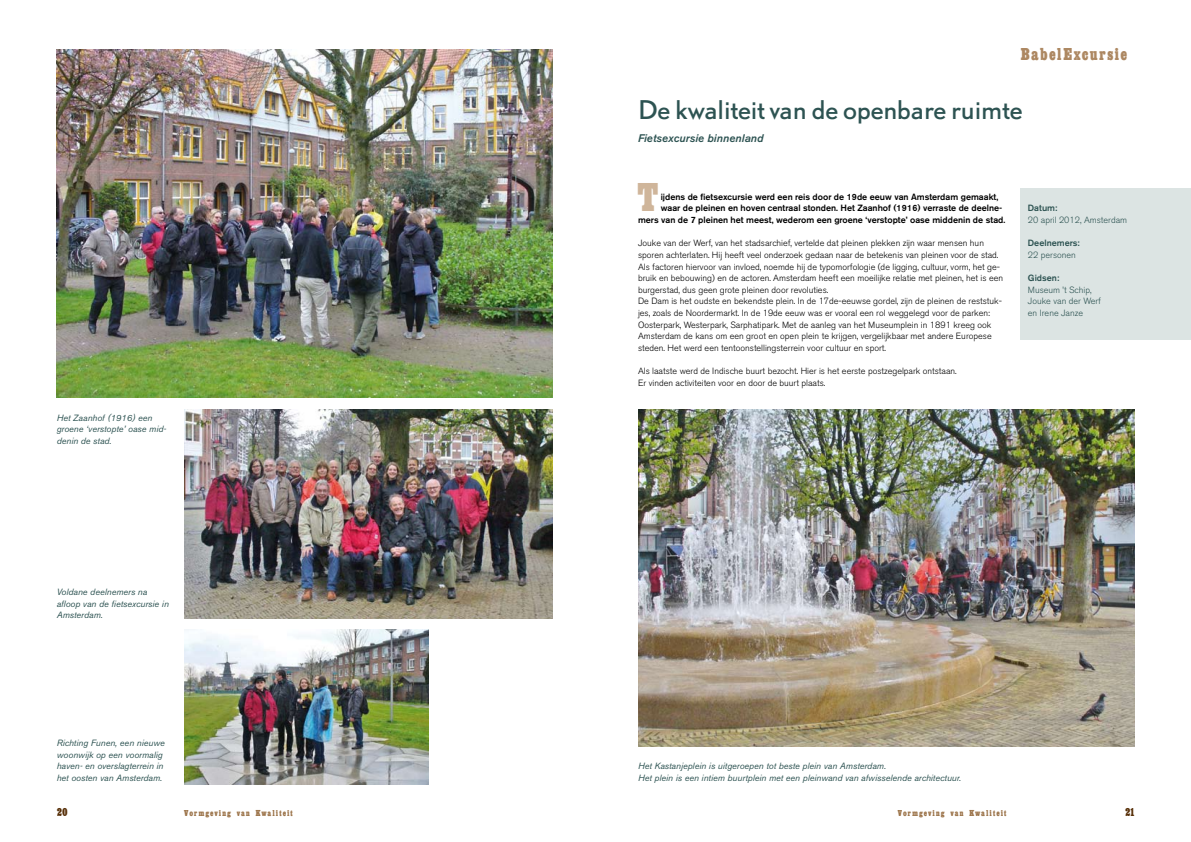
<style>
.page{position:relative;width:1191px;height:842px;background:#fff}
.page>*{position:absolute;margin:0;border:0;box-sizing:border-box;transform-origin:0 0}
.t1{font:700 42px "Egyptienne MN Condensed";color:#cfb59a}
.t2{font:24px "DTL Nobel T";color:#2d5352}
.t3{font:700 18px "Egyptienne MN Condensed";letter-spacing:.05em;color:#ad8862}
.t4{font:700 12px "Egyptienne MN Condensed";color:#572f08}
.t5{font:italic 500 11px "Akzidenz Grotesk BE";letter-spacing:.01em;color:#2d5352}
.t6{font:300 9px/11.6px "Akzidenz Grotesk BE";color:#000}
.t7{font:italic 9px/11.6px "Akzidenz Grotesk BE";color:#2d5352}
.t8{font:500 9px "Akzidenz Grotesk BE";color:#000}
.t9{font:300 9px/11.6px "Akzidenz Grotesk BE";color:#2d5352}
.t10{font:700 9px "Egyptienne MN Condensed";letter-spacing:.1em;color:#9c744a}
.t11{font:500 9px "Akzidenz Grotesk BE";color:#2d5352}
</style>
<div class="page">
<div style="left:1020px;top:188px;width:171px;height:151px;background:#dce4e3"></div>
<img style="left:57px;top:50px;width:496px;height:347px">
<img style="left:184px;top:630px;width:244px;height:154px">
<img style="left:638px;top:409px;width:496px;height:337px">
<img style="left:184px;top:409px;width:369px;height:209px">
<h3 class="t3" style="left:1020px;top:45px;width:109px">BabelExcursie</h3>
<h2 class="t2" style="left:638px;top:93px;width:386px">De kwaliteit van de openbare ruimte</h2>
<p class="t5" style="left:638px;top:132px;width:127px">Fietsexcursie binnenland</p>
<p class="t7" style="left:57px;top:412px;width:111px">Het Zaanhof (1916) een groene ‘verstopte’ oase mid&shy;denin de stad.</p>
<p class="t7" style="left:57px;top:586px;width:114px">Voldane deelnemers na afloop van de fietsexcursie in<br>Amsterdam.</p>
<p class="t7" style="left:57px;top:737px;width:110px">Richting Funen, een nieuwe woonwijk op een voormalig haven- en overslagterrein in het oosten van Amsterdam.</p>
<h1 class="t1" style="left:637px;top:176px;width:23px">T</h1>
<p class="t8" style="left:660px;top:191px;width:339px">ijdens de fietsexcursie werd een reis door de 19de eeuw van Amsterdam gemaakt,</p>
<p class="t8" style="left:660px;top:203px;width:343px">waar de pleinen en hoven centraal stonden. Het Zaanhof (1916) verraste de deelne-</p>
<p class="t8" style="left:638px;top:214px;width:369px">mers van de 7 pleinen het meest, wederom een groene ‘verstopte’ oase middenin de stad.</p>
<p class="t6" style="left:638px;top:238px;width:366px">Jouke van der Werf, van het stadsarchief, vertelde dat pleinen plekken zijn waar mensen hun sporen achterlaten. Hij heeft veel onderzoek gedaan naar de betekenis van pleinen voor de stad.<br>Als factoren hiervoor van invloed, noemde hij de typomorfologie (de ligging, cultuur, vorm, het ge&shy;bruik en bebouwing) en de actoren. Amsterdam heeft een moeilijke relatie met pleinen, het is een burgerstad, dus geen grote pleinen door revoluties.<br>De Dam is het oudste en bekendste plein. In de 17de-eeuwse gordel, zijn de pleinen de reststuk&shy;jes, zoals de Noordermarkt. In de 19de eeuw was er vooral een rol weggelegd voor de parken:<br>Oosterpark, Westerpark, Sarphatipark. Met de aanleg van het Museumplein in 1891 kreeg ook Amsterdam de kans om een groot en open plein te krijgen, vergelijkbaar met andere Europese steden. Het werd een tentoonstellingsterrein voor cultuur en sport.</p>
<p class="t6" style="left:638px;top:365px;width:320px">Als laatste werd de Indische buurt bezocht. Hier is het eerste postzegelpark ontstaan.<br>Er vinden activiteiten voor en door de buurt plaats.</p>
<p class="t11" style="left:1028px;top:203px;width:31px">Datum:</p>
<p class="t9" style="left:1028px;top:214px;width:101px">20 april 2012, Amsterdam</p>
<p class="t11" style="left:1028px;top:238px;width:53px">Deelnemers:</p>
<p class="t9" style="left:1028px;top:249px;width:50px">22 personen</p>
<p class="t11" style="left:1028px;top:273px;width:33px">Gidsen:</p>
<p class="t9" style="left:1028px;top:284px;width:75px">Museum ’t Schip,<br>Jouke van der Werf en Irene Janze</p>
<p class="t7" style="left:638px;top:760px;width:325px">Het Kastanjeplein is uitgeroepen tot beste plein van Amsterdam.<br>Het plein is een intiem buurtplein met een pleinwand van afwisselende architectuur.</p>
<h3 class="t4" style="left:57px;top:806px;width:12px">20</h3>
<p class="t10" style="left:184px;top:808px;width:110px">Vormgeving van Kwaliteit</p>
<p class="t10" style="left:898px;top:808px;width:110px">Vormgeving van Kwaliteit</p>
<h3 class="t4" style="left:1125px;top:806px;width:11px">21</h3>
</div>
